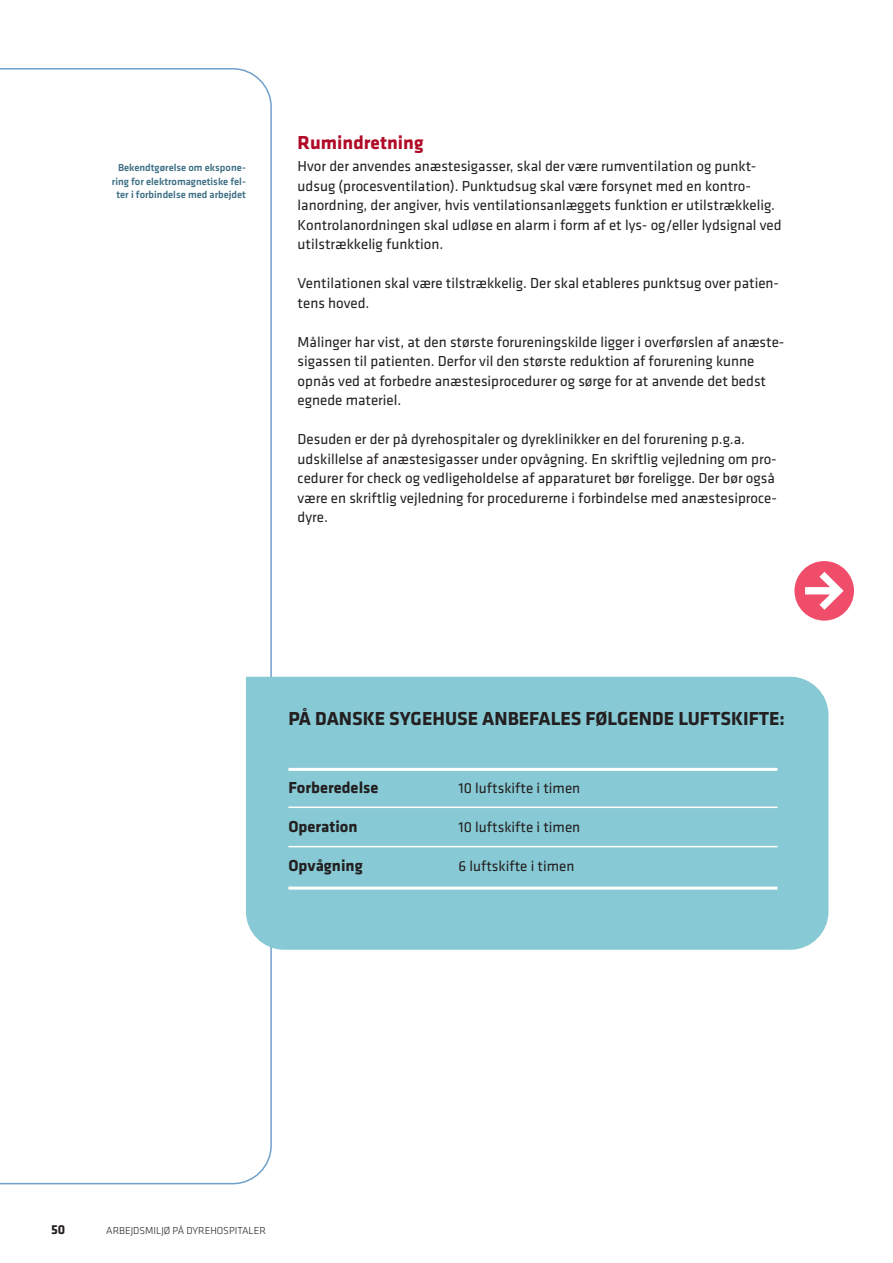
<style>
.page{position:relative;width:893px;height:1263px;background:#fff}
.page>*{position:absolute;margin:0;border:0;box-sizing:border-box;transform-origin:0 0}
.BAR_Brød{font:700 19.5px "Klavika";color:#231f20}
.mellemrubrik{font:700 19.5px "Klavika";color:#b00a27}
.BAR_Brød-2{font:700 16.5px "Klavika";color:#231f20}
.BAR_Brød-3{font:15px/19.5px "Klavika";color:#231f20}
.t1{font:700 13.5px "Klavika";color:#231f20}
.noter{font:500 10.5px/13.5px "Klavika";color:#3d6f84;text-align:center}
.t2{font:300 10.5px "Klavika";color:#231f20}
</style>
<div class="page">
<svg style="left:0;top:68px;width:273px;height:1117px"></svg>
<svg style="left:794px;top:561px;width:60px;height:60px"></svg>
<div style="left:246px;top:677px;width:582px;height:273px;background:#87c9d4"></div>
<hr style="left:288px;top:768px;width:489px;height:3px;background:#fff">
<hr style="left:288px;top:806px;width:489px;height:2px;background:#fff">
<hr style="left:288px;top:846px;width:489px;height:1px;background:#fff">
<hr style="left:288px;top:886px;width:489px;height:3px;background:#fff">
<p class="noter" style="left:112px;top:161px;width:135px">Bekendtgørelse om ekspone&shy;ring for elektromagnetiske fel&shy;ter i forbindelse med arbejdet</p>
<p class="mellemrubrik" style="left:298px;top:128px;width:127px">Rumindretning</p>
<p class="BAR_Brød-3" style="left:298px;top:156px;width:485px">Hvor der anvendes anæstesigasser, skal der være rumventilation og punkt&shy;udsug (procesventilation). Punktudsug skal være forsynet med en kontro&shy;lanordning, der angiver, hvis ventilationsanlæggets funktion er utilstrækkelig.<br>Kontrolanordningen skal udløse en alarm i form af et lys- og/eller lydsignal ved utilstrækkelig funktion.</p>
<p class="BAR_Brød-3" style="left:298px;top:273px;width:483px">Ventilationen skal være tilstrækkelig. Der skal etableres punktsug over patien&shy;tens hoved.</p>
<p class="BAR_Brød-3" style="left:298px;top:331px;width:488px">Målinger har vist, at den største forureningskilde ligger i overførslen af anæste&shy;sigassen til patienten. Derfor vil den største reduktion af forurening kunne opnås ved at forbedre anæstesiprocedurer og sørge for at anvende det bedst egnede materiel.</p>
<p class="BAR_Brød-3" style="left:298px;top:429px;width:481px">Desuden er der på dyrehospitaler og dyreklinikker en del forurening p.g.a. udskillelse af anæstesigasser under opvågning. En skriftlig vejledning om pro&shy;cedurer for check og vedligeholdelse af apparaturet bør foreligge. Der bør også være en skriftlig vejledning for procedurerne i forbindelse med anæstesiproce&shy;dyre.</p>
<p class="BAR_Brød" style="left:288px;top:705px;width:498px">PÅ DANSKE SYGEHUSE ANBEFALES FØLGENDE LUFTSKIFTE:</p>
<p class="BAR_Brød-2" style="left:288px;top:775px;width:91px">Forberedelse</p>
<p class="BAR_Brød-3" style="left:459px;top:778px;width:123px">10 luftskifte i timen</p>
<p class="BAR_Brød-2" style="left:288px;top:814px;width:71px">Operation</p>
<p class="BAR_Brød-3" style="left:459px;top:817px;width:123px">10 luftskifte i timen</p>
<p class="BAR_Brød-2" style="left:288px;top:853px;width:76px">Opvågning</p>
<p class="BAR_Brød-3" style="left:459px;top:856px;width:117px">6 luftskifte i timen</p>
<p class="t1" style="left:51px;top:1220px;width:16px">50</p>
<p class="t2" style="left:106px;top:1224px;width:161px">ARBEJDSMILJØ PÅ DYREHOSPITALER</p>
</div>
